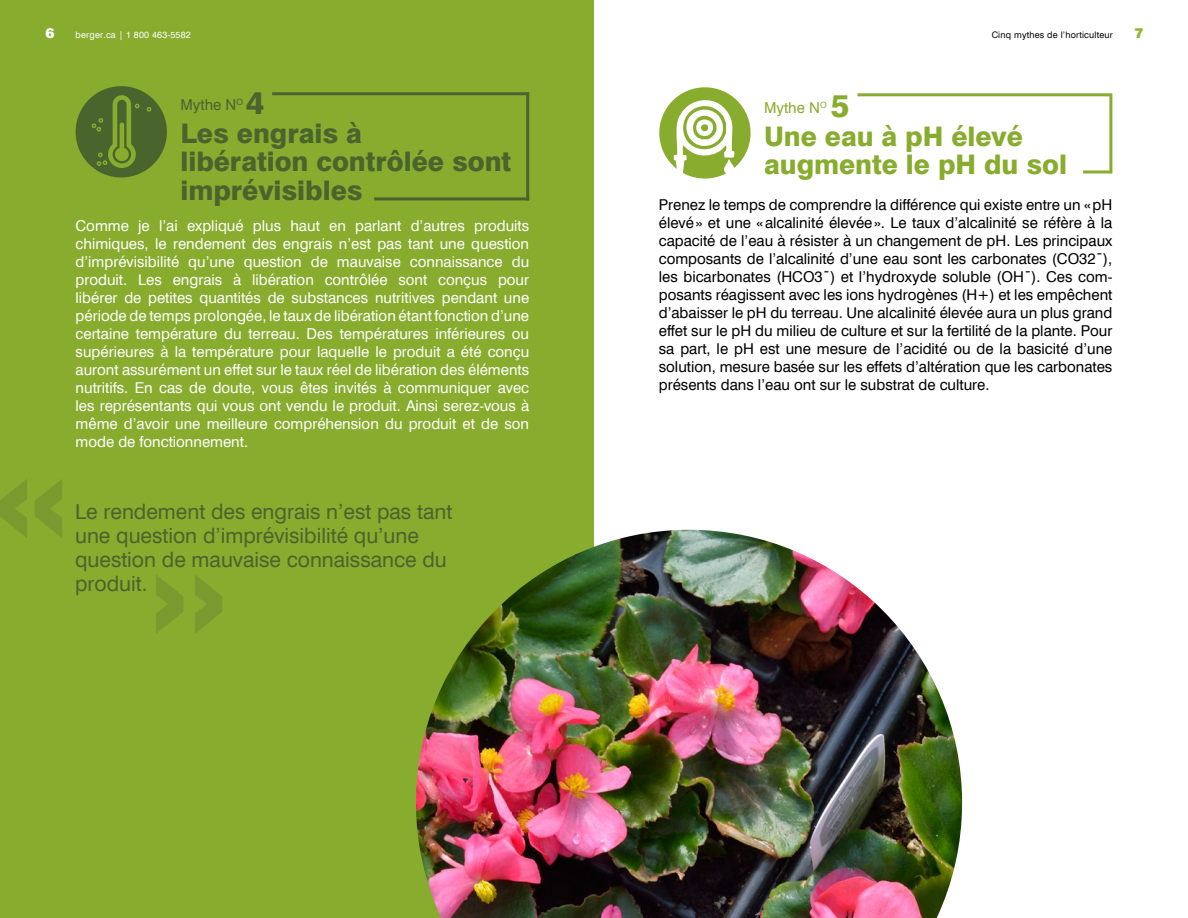
<style>
.page{position:relative;width:1188px;height:918px;background:#fff}
.page>*{position:absolute;margin:0;border:0;box-sizing:border-box;transform-origin:0 0}
.t1{font:800 31.5px "Swiss 721 BT";color:#4a642e}
.t2{font:800 31.5px "Swiss 721 BT";color:#88ac2e}
.t3{font:800 27px/28.5px "Swiss 721 BT";color:#4a642e}
.t4{font:800 27px/28.5px "Swiss 721 BT";color:#88ac2e}
.t5{font:21px/24px "Swiss 721 BT";color:#4a642e}
.t6{font:15px/18px "Swiss 721 BT";color:#fff;text-align:justify}
.t7{font:15px/18px "Swiss 721 BT";color:#000;text-align:justify}
.t8{font:15px "Swiss 721 BT";color:#4a642e}
.t9{font:15px "Swiss 721 BT";color:#88ac2e}
.t10{font:900 13.8px "Swiss 721 BT";color:#fff}
.t11{font:900 13.8px "Swiss 721 BT";color:#8fb430}
.t12{font:9px "Swiss 721 BT";letter-spacing:.025em;color:#000}
.t13{font:9px "Swiss 721 BT";letter-spacing:.025em;color:#fff}
</style>
<div class="page">
<div style="left:0;top:0;width:594px;height:918px;background:#88ac2e"></div>
<img style="left:416px;top:530px;width:546px;height:388px">
<hr style="left:374px;top:197px;width:155px;height:3px;background:#4a642e">
<hr style="left:526px;top:92px;width:3px;height:108px;background:#4a642e">
<hr style="left:272px;top:92px;width:257px;height:3px;background:#4a642e">
<div style="left:76px;top:86px;width:91px;height:91px;background:#4a642e;border-radius:50%"></div>
<svg style="left:147px;top:107px;width:4px;height:5px"></svg>
<svg style="left:156px;top:575px;width:66px;height:58px"></svg>
<svg style="left:90px;top:95px;width:50px;height:73px"></svg>
<hr style="left:1083px;top:170px;width:28px;height:3px;background:#88ac2e">
<hr style="left:1109px;top:93px;width:3px;height:80px;background:#88ac2e">
<hr style="left:858px;top:93px;width:252px;height:3px;background:#88ac2e">
<div style="left:659px;top:87px;width:92px;height:92px;background:#88ac2e;border-radius:50%"></div>
<svg style="left:674px;top:98px;width:61px;height:79px"></svg>
<p class="t10" style="left:46px;top:25px;width:11px">6</p>
<p class="t13" style="left:76px;top:30px;width:117px">berger.ca | 1 800 463-5582</p>
<p class="t12" style="left:992px;top:30px;width:123px">Cinq mythes de l’horticulteur</p>
<p class="t11" style="left:1135px;top:25px;width:11px">7</p>
<p class="t8" style="left:180px;top:95px;width:64px">Mythe N<sup>O</sup></p>
<h1 class="t1" style="left:246px;top:84px;width:20px">4</h1>
<h2 class="t3" style="left:180px;top:119px;width:332px">Les engrais à<br>libération contrôlée sont imprévisibles</h2>
<p class="t6" style="left:76px;top:217px;width:455px">Comme je l’ai expliqué plus haut en parlant d’autres produits chimiques, le rendement des engrais n’est pas tant une question d’imprévisibilité qu’une question de mauvaise connaissance du produit. Les engrais à libération contrôlée sont conçus pour libérer de petites quantités de substances nutritives pendant une période de temps prolongée, le taux de libération étant fonction d’une certaine température du terreau. Des températures inférieures ou supérieures à la température pour laquelle le produit a été conçu auront assurément un effet sur le taux réel de libération des éléments nutritifs. En cas de doute, vous êtes invités à communiquer avec les représentants qui vous ont vendu le produit. Ainsi serez-vous à même d’avoir une meilleure compréhension du produit et de son mode de fonctionnement.</p>
<h3 class="t5" style="left:75px;top:500px;width:379px">Le rendement des engrais n’est pas tant une question d’imprévisibilité qu’une question de mauvaise connaissance du produit.</h3>
<p class="t9" style="left:764px;top:98px;width:64px">Mythe N<sup>O</sup></p>
<h1 class="t2" style="left:831px;top:87px;width:20px">5</h1>
<h2 class="t4" style="left:764px;top:122px;width:305px">Une eau à pH élevé augmente le pH du sol</h2>
<p class="t7" style="left:659px;top:196px;width:455px">Prenez le temps de comprendre la différence qui existe entre un «pH élevé» et une «alcalinité élevée». Le taux d’alcalinité se réfère à la capacité de l’eau à résister à un changement de pH. Les principaux composants de l’alcalinité d’une eau sont les carbonates (CO32¯), les bicarbonates (HCO3¯) et l’hydroxyde soluble (OH¯). Ces com&shy;posants réagissent avec les ions hydrogènes (H+) et les empêchent d’abaisser le pH du terreau. Une alcalinité élevée aura un plus grand effet sur le pH du milieu de culture et sur la fertilité de la plante. Pour sa part, le pH est une mesure de l’acidité ou de la basicité d’une solution, mesure basée sur les effets d’altération que les carbonates présents dans l’eau ont sur le substrat de culture.</p>
</div>
